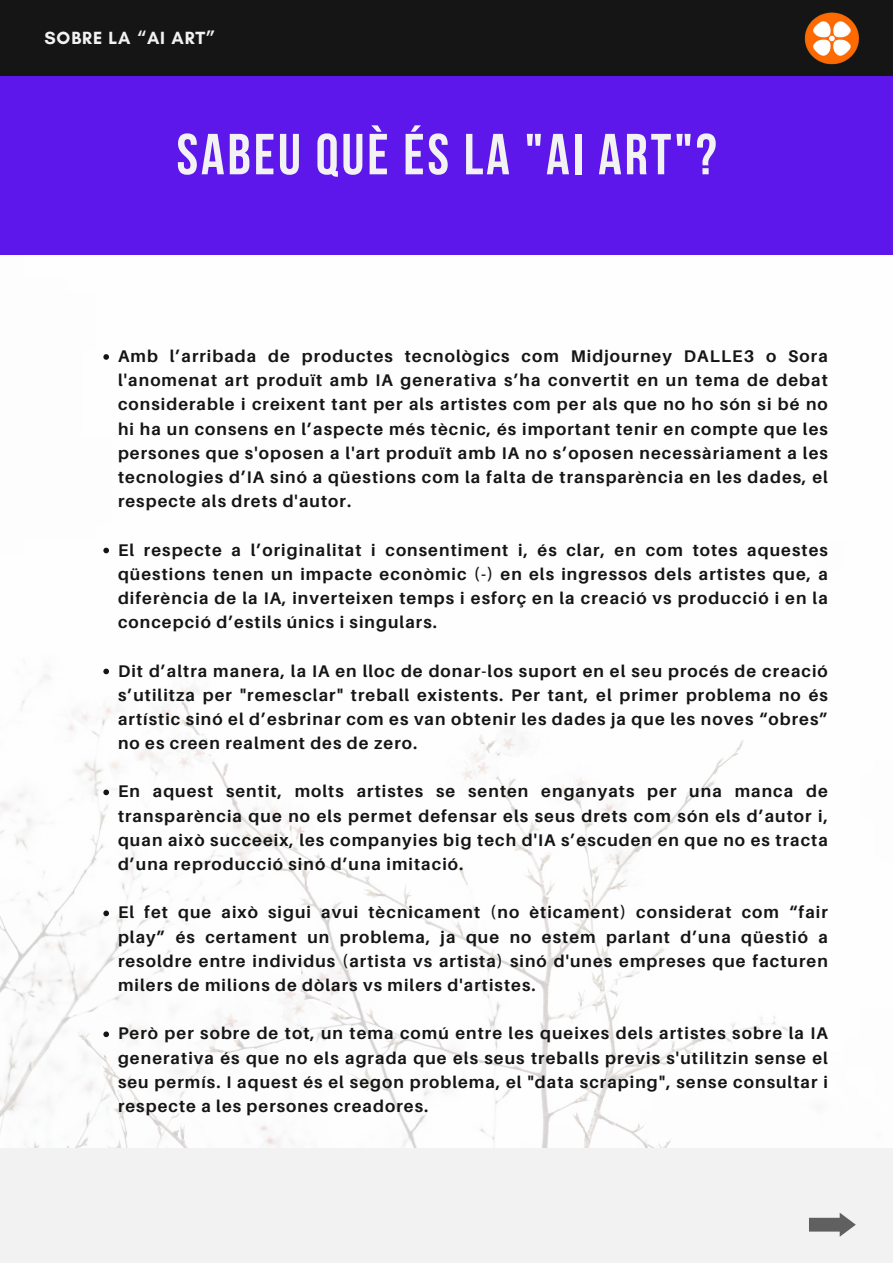
<style>
.page{position:relative;width:893px;height:1263px;background:#fff}
.page>*{position:absolute;margin:0;border:0;box-sizing:border-box;transform-origin:0 0}
.t1{font:700 57.75px "Bebas Neue";letter-spacing:.05em;color:#f2f2f2}
.t2{font:700 18px "Glacial Indifference";letter-spacing:.05em;color:#f2f2f2}
.t3{font:700 16.88px/24.2px "Aileron";letter-spacing:.065em;color:#151515;text-align:justify}
</style>
<div class="page">
<img style="left:0;top:254px;width:893px;height:894px">
<div style="left:0;top:0;width:893px;height:254px;background:#5e17eb"></div>
<div style="left:0;top:0;width:893px;height:75px;background:#151515"></div>
<img style="left:804px;top:12px;width:55px;height:53px">
<svg style="left:103px;top:354px;width:6px;height:6px"></svg>
<svg style="left:103px;top:548px;width:6px;height:5px"></svg>
<svg style="left:103px;top:669px;width:6px;height:5px"></svg>
<svg style="left:103px;top:789px;width:6px;height:6px"></svg>
<svg style="left:103px;top:910px;width:6px;height:6px"></svg>
<svg style="left:103px;top:1031px;width:6px;height:6px"></svg>
<div style="left:0;top:1148px;width:893px;height:115px;background:#f2f2f2"></div>
<svg style="left:809px;top:1212px;width:46px;height:25px"></svg>
<h2 class="t2" style="left:44px;top:27px;width:173px">SOBRE LA “AI ART”</h2>
<p class="t1" style="left:176px;top:131px;width:541px">SABEU QUÈ ÉS LA "AI ART"?</p>
<p class="t3" style="left:118px;top:344px;width:711px">Amb l’arribada de productes tecnològics com Midjourney DALLE3 o Sora l'anomenat art produït amb IA generativa s’ha convertit en un tema de debat considerable i creixent tant per als artistes com per als que no ho són si bé no hi ha un consens en l’aspecte més tècnic, és important tenir en compte que les persones que s'oposen a l'art produït amb IA no s’oposen necessàriament a les tecnologies d’IA sinó a qüestions com la falta de transparència en les dades, el respecte als drets d'autor.</p>
<h1 class="t3" style="left:118px;top:537px;width:711px">El respecte a l’originalitat i consentiment i, és clar, en com totes aquestes qüestions tenen un impacte econòmic (-) en els ingressos dels artistes que, a diferència de la IA, inverteixen temps i esforç en la creació vs producció i en la concepció d’estils únics i singulars.</h1>
<p class="t3" style="left:118px;top:658px;width:711px">Dit d’altra manera, la IA en lloc de donar-los suport en el seu procés de creació s’utilitza per "remesclar" treball existents. Per tant, el primer problema no és artístic sinó el d’esbrinar com es van obtenir les dades ja que les noves “obres” no es creen realment des de zero.</p>
<p class="t3" style="left:118px;top:779px;width:711px">En aquest sentit, molts artistes se senten enganyats per una manca de transparència que no els permet defensar els seus drets com són els d’autor i, quan això succeeix, les companyies big tech d'IA s’escuden en que no es tracta d’una reproducció sinó d’una imitació.</p>
<p class="t3" style="left:118px;top:900px;width:711px">El fet que això sigui avui tècnicament (no èticament) considerat com “fair play” és certament un problema, ja que no estem parlant d’una qüestió a resoldre entre individus (artista vs artista) sinó d'unes empreses que facturen milers de milions de dòlars vs milers d'artistes.</p>
<p class="t3" style="left:118px;top:1021px;width:711px">Però per sobre de tot, un tema comú entre les queixes dels artistes sobre la IA generativa és que no els agrada que els seus treballs previs s'utilitzin sense el seu permís. I aquest és el segon problema, el "data scraping", sense consultar i respecte a les persones creadores.</p>
</div>
